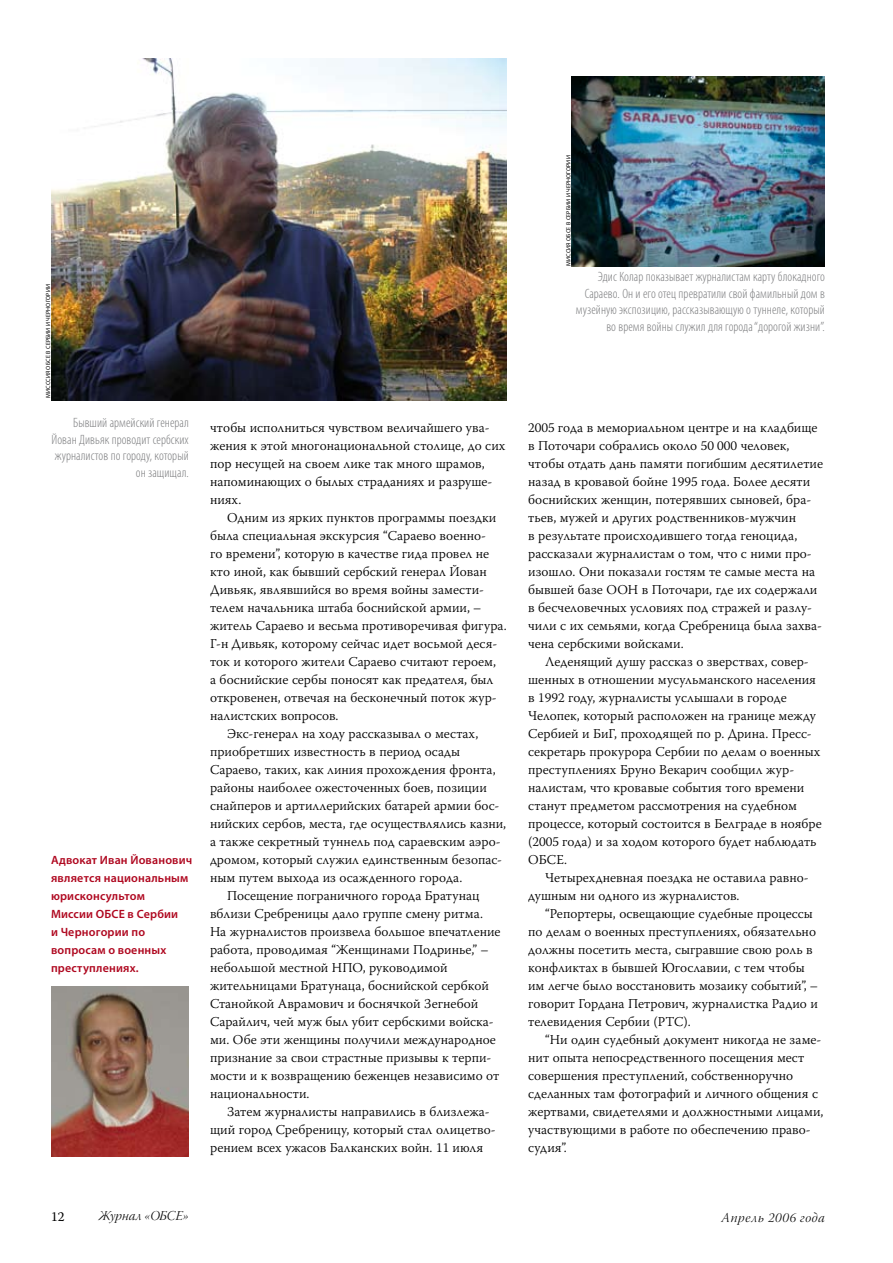
<style>
.page{position:relative;width:893px;height:1263px;background:#fff}
.page>*{position:absolute;margin:0;border:0;box-sizing:border-box;transform-origin:0 0}
.t1{font:300 13.5px/18px "Warnock Pro";color:#000}
.t2{font:300 condensed 13.5px/16.5px "Myriad Pro";letter-spacing:.005em;color:#7b7c7e;text-align:right}
.t3{font:13.5px "Warnock Pro Light It Disp";letter-spacing:.045em;color:#000}
.t4{font:13.5px "Warnock Pro Light It Disp";letter-spacing:.01em;color:#000}
.t5{font:13.5px "Warnock Pro";color:#000}
.t6{font:600 12px/18px "Myriad Pro";letter-spacing:.015em;color:#af071f}
.t7{font:6px "Myriad Pro";letter-spacing:.02em;color:#000}
</style>
<div class="page">
<img style="left:51px;top:986px;width:138px;height:171px">
<img style="left:571px;top:77px;width:254px;height:190px">
<img style="left:51px;top:59px;width:456px;height:341px">
<p class="t7" style="left:44px;top:398px;width:115px;rotate:-90deg">МИСССИЯ ОБСЕ В СЕРБИИ И ЧЕРНОГОРИИ</p>
<p class="t7" style="left:565px;top:266px;width:112px;rotate:-90deg">МИССИЯ ОБСЕ В СЕРБИИ И ЧЕРНОГОРИИ</p>
<p class="t2" style="left:576px;top:268px;width:250px">Эдис Колар показывает журналистам карту блокадного Сараево. Он и его отец превратили свой фамильный дом в музейную экспозицию, рассказывающую о туннеле, который во время войны служил для города “дорогой жизни”.</p>
<p class="t2" style="left:51px;top:414px;width:139px">Бывший армейский генерал<br>Йован Дивьяк проводит сербских журналистов по городу, который он защищал.</p>
<p class="t1" style="left:528px;top:418px;width:296px">2005 года в мемориальном центре и на кладбище в Поточари собрались около 50 000 человек, чтобы отдать дань памяти погибшим десятилетие назад в кровавой бойне 1995 года. Более десяти боснийских женщин, потерявших сыновей, бра&shy;тьев, мужей и других родственников-мужчин<br>в результате происходившего тогда геноцида, рассказали журналистам о том, что с ними про&shy;изошло. Они показали гостям те самые места на бывшей базе ООН в Поточари, где их содержали в бесчеловечных условиях под стражей и разлу&shy;чили с их семьями, когда Сребреница была захва&shy;чена сербскими войсками.</p>
<p class="t1" style="left:528px;top:652px;width:295px;text-indent:17px">Леденящий душу рассказ о зверствах, совер&shy;шенных в отношении мусульманского населения в 1992 году, журналисты услышали в городе Челопек, который расположен на границе между Сербией и БиГ, проходящей по р. Дрина. Пресс&shy;секретарь прокурора Сербии по делам о военных преступлениях Бруно Векарич сообщил жур&shy;налистам, что кровавые события того времени станут предметом рассмотрения на судебном процессе, который состоится в Белграде в ноябре (2005 года) и за ходом которого будет наблюдать ОБСЕ.</p>
<p class="t1" style="left:528px;top:868px;width:282px;text-indent:17px">Четырехдневная поездка не оставила равно&shy;душным ни одного из журналистов.</p>
<p class="t1" style="left:528px;top:904px;width:291px;text-indent:17px">“Репортеры, освещающие судебные процессы по делам о военных преступлениях, обязательно должны посетить места, сыгравшие свою роль в конфликтах в бывшей Югославии, с тем чтобы им легче было восстановить мозаику событий”, – говорит Гордана Петрович, журналистка Радио и телевидения Сербии (РТС).</p>
<p class="t1" style="left:528px;top:1030px;width:297px;text-indent:17px">“Ни один судебный документ никогда не заме&shy;нит опыта непосредственного посещения мест совершения преступлений, собственноручно сделанных там фотографий и личного общения с жертвами, свидетелями и должностными лицами, участвующими в работе по обеспечению право&shy;судия”.</p>
<p class="t1" style="left:210px;top:418px;width:297px">чтобы исполниться чувством величайшего ува&shy;жения к этой многонациональной столице, до сих пор несущей на своем лике так много шрамов, напоминающих о былых страданиях и разруше&shy;ниях.</p>
<p class="t1" style="left:227px;top:508px;width:271px">Одним из ярких пунктов программы поездки</p>
<p class="t1" style="left:210px;top:526px;width:278px">была специальная экскурсия “Сараево военно-</p>
<p class="t1" style="left:210px;top:544px;width:281px">го времени”, которую в качестве гида провел не</p>
<p class="t1" style="left:210px;top:562px;width:278px">кто иной, как бывший сербский генерал Йован</p>
<p class="t1" style="left:210px;top:580px;width:275px">Дивьяк, являвшийся во время войны замести-</p>
<p class="t1" style="left:210px;top:598px;width:273px">телем начальника штаба боснийской армии, –</p>
<p class="t1" style="left:210px;top:616px;width:298px">житель Сараево и весьма противоречивая фигура.</p>
<p class="t1" style="left:210px;top:634px;width:289px">Г‑н Дивьяк, которому сейчас идет восьмой деся-</p>
<p class="t1" style="left:210px;top:652px;width:287px">ток и которого жители Сараево считают героем,</p>
<p class="t1" style="left:210px;top:670px;width:285px">а боснийские сербы поносят как предателя, был</p>
<p class="t1" style="left:210px;top:688px;width:288px">откровенен, отвечая на бесконечный поток жур-</p>
<p class="t1" style="left:210px;top:706px;width:130px">налистских вопросов.</p>
<p class="t1" style="left:227px;top:724px;width:253px">Экс-генерал на ходу рассказывал о местах,</p>
<p class="t1" style="left:210px;top:742px;width:252px">приобретших известность в период осады</p>
<p class="t1" style="left:210px;top:760px;width:287px">Сараево, таких, как линия прохождения фронта,</p>
<p class="t1" style="left:210px;top:778px;width:278px">районы наиболее ожесточенных боев, позиции</p>
<p class="t1" style="left:210px;top:796px;width:291px">снайперов и артиллерийских батарей армии бос-</p>
<p class="t1" style="left:210px;top:814px;width:298px">нийских сербов, места, где осуществлялись казни,</p>
<p class="t1" style="left:210px;top:832px;width:292px">а также секретный туннель под сараевским аэро-</p>
<p class="t1" style="left:210px;top:850px;width:294px">дромом, который служил единственным безопас-</p>
<p class="t1" style="left:210px;top:868px;width:254px">ным путем выхода из осажденного города.</p>
<p class="t1" style="left:227px;top:886px;width:254px">Посещение пограничного города Братунац</p>
<p class="t1" style="left:210px;top:904px;width:274px">вблизи Сребреницы дало группе смену ритма.</p>
<p class="t1" style="left:210px;top:922px;width:292px">На журналистов произвела большое впечатление</p>
<p class="t1" style="left:210px;top:940px;width:280px">работа, проводимая “Женщинами Подринье,” –</p>
<p class="t1" style="left:210px;top:958px;width:239px">небольшой местной НПО, руководимой</p>
<p class="t1" style="left:210px;top:976px;width:280px">жительницами Братунаца, боснийской сербкой</p>
<p class="t1" style="left:210px;top:994px;width:270px">Станойкой Аврамович и боснячкой Зегнебой</p>
<p class="t1" style="left:210px;top:1012px;width:285px">Сарайлич, чей муж был убит сербскими войска-</p>
<p class="t1" style="left:210px;top:1030px;width:287px">ми. Обе эти женщины получили международное</p>
<p class="t1" style="left:210px;top:1048px;width:283px">признание за свои страстные призывы к терпи-</p>
<p class="t1" style="left:210px;top:1066px;width:291px">мости и к возвращению беженцев независимо от</p>
<p class="t1" style="left:210px;top:1084px;width:101px">национальности.</p>
<p class="t1" style="left:227px;top:1102px;width:264px">Затем журналисты направились в близлежа-</p>
<p class="t1" style="left:210px;top:1120px;width:287px">щий город Сребреницу, который стал олицетво-</p>
<p class="t1" style="left:210px;top:1138px;width:275px">рением всех ужасов Балканских войн. 11 июля</p>
<p class="t6" style="left:51px;top:851px;width:143px">Адвокат Иван Йованович является национальным юрисконсультом<br>Миссии ОБСЕ в Сербии<br>и Черногории по вопросам о военных преступлениях.</p>
<p class="t5" style="left:51px;top:1208px;width:14px">12</p>
<p class="t4" style="left:99px;top:1208px;width:92px">Журнал «ОБСЕ»</p>
<p class="t3" style="left:722px;top:1210px;width:105px">Апрель 2006 года</p>
</div>
